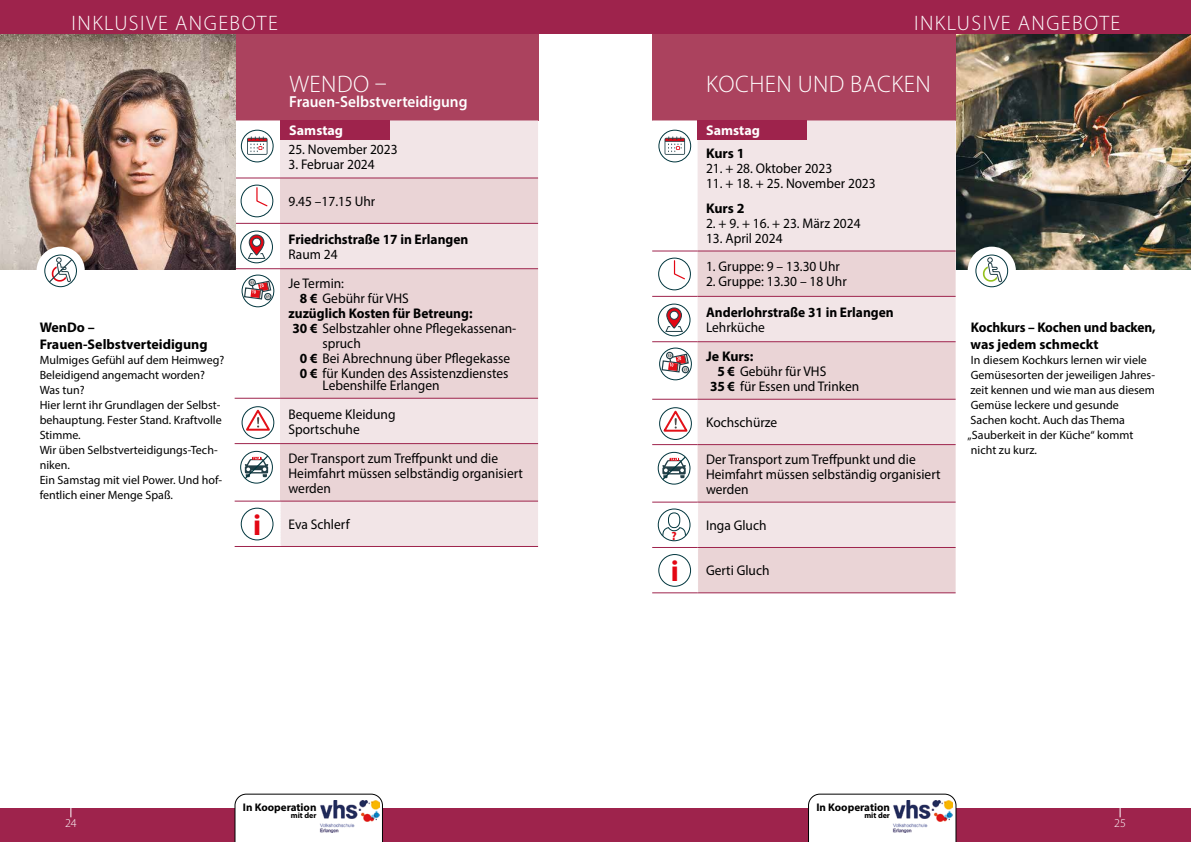
<style>
.page{position:relative;width:1191px;height:842px;background:#fff}
.page>*{position:absolute;margin:0;border:0;box-sizing:border-box;transform-origin:0 0}
.t1{font:300 24px "Myriad Pro";letter-spacing:.02em;color:#fff}
.t2{font:300 21px "Myriad Pro";letter-spacing:.07em;color:#fff}
.t3{font:600 16px "Myriad Pro";color:#fff;scale:.96 1}
.t4{font:14px/28.9px "Myriad Pro";color:#000;scale:.96 1}
.t5{font:700 14px/17px "Myriad Pro";color:#000;scale:.96 1}
.t6{font:700 14px/17px "Myriad Pro";color:#000}
.t7{font:700 14px "Myriad Pro";color:#fff}
.t8{font:12px/15px "Myriad Pro";color:#000}
.t9{font:300 12px "Myriad Pro";color:#fff}
.t10{font:700 11.9px "Myriad Pro";color:#e30613}
.t11{font:700 11.1px "Myriad Pro";color:#000}
.t12{font:700 8px "Myriad Pro";color:#000}
.s1{font-weight:700}
.s2{font-weight:700;font-size:29.5px;color:#e30613}
</style>
<div class="page">
<div style="left:0;top:808px;width:595px;height:34px;background:#9e234c"></div>
<div style="left:595px;top:808px;width:596px;height:34px;background:#9e234c"></div>
<div style="left:595px;top:0;width:596px;height:34px;background:#9e234c"></div>
<div style="left:0;top:0;width:595px;height:34px;background:#9e234c"></div>
<div style="left:0;top:34px;width:539px;height:86px;background:#ab425e"></div>
<div style="left:652px;top:34px;width:539px;height:86px;background:#ab425e"></div>
<div style="left:281px;top:120px;width:257px;height:426px;background:#f2e5e7"></div>
<svg style="left:281px;top:179px;width:257px;height:322px;background:#ebd8da"></svg>
<hr style="left:280px;top:178px;width:258px;height:1px;background:#9e234c">
<hr style="left:280px;top:223px;width:258px;height:1px;background:#9e234c">
<hr style="left:280px;top:268px;width:258px;height:1px;background:#9e234c">
<hr style="left:280px;top:398px;width:258px;height:1px;background:#9e234c">
<hr style="left:280px;top:443px;width:258px;height:1px;background:#9e234c">
<hr style="left:280px;top:501px;width:258px;height:1px;background:#9e234c">
<hr style="left:280px;top:546px;width:258px;height:1px;background:#9e234c">
<svg style="left:235px;top:120px;width:46px;height:427px"></svg>
<div style="left:241px;top:508px;width:32px;height:32px;border:1px solid #01363e;border-radius:50%"></div>
<img style="left:0;top:34px;width:235px;height:235px">
<div style="left:281px;top:120px;width:109px;height:20px;background:#9e234c"></div>
<div style="left:37px;top:247px;width:48px;height:48px;background:#fff;border-radius:50%"></div>
<svg style="left:44px;top:254px;width:33px;height:33px"></svg>
<div style="left:698px;top:120px;width:257px;height:131px;background:#f2e5e7"></div>
<svg style="left:698px;top:252px;width:257px;height:341px;background:#ecd9db"></svg>
<hr style="left:697px;top:341px;width:258px;height:1px;background:#9e234c">
<hr style="left:697px;top:399px;width:258px;height:1px;background:#9e234c">
<hr style="left:697px;top:444px;width:258px;height:1px;background:#9e234c">
<hr style="left:697px;top:502px;width:258px;height:1px;background:#9e234c">
<hr style="left:697px;top:547px;width:258px;height:1px;background:#9e234c">
<hr style="left:697px;top:593px;width:258px;height:1px;background:#9e234c">
<hr style="left:697px;top:251px;width:258px;height:1px;background:#9e234c">
<hr style="left:697px;top:296px;width:258px;height:1px;background:#9e234c">
<hr style="left:652px;top:593px;width:45px;height:1px;background:#9e234c">
<svg style="left:652px;top:120px;width:46px;height:473px"></svg>
<div style="left:658px;top:554px;width:33px;height:33px;border:1px solid #01363e;border-radius:50%"></div>
<div style="left:697px;top:120px;width:109px;height:20px;background:#9e234c"></div>
<img style="left:956px;top:34px;width:235px;height:235px">
<svg style="left:808px;top:793px;width:148px;height:49px"></svg>
<svg style="left:234px;top:793px;width:149px;height:49px"></svg>
<div style="left:967px;top:247px;width:49px;height:48px;background:#fff;border-radius:50%"></div>
<div style="left:975px;top:255px;width:33px;height:32px;border:1px solid #01363e;border-radius:50%"></div>
<svg style="left:983px;top:257px;width:19px;height:26px"></svg>
<h2 class="t2" style="left:72px;top:10px;width:208px">INKLUSIVE ANGEBOTE</h2>
<h2 class="t2" style="left:914px;top:10px;width:208px">INKLUSIVE ANGEBOTE</h2>
<p class="t6" style="left:40px;top:318px;width:169px">WenDo –<br>Frauen-Selbstverteidigung</p>
<p class="t8" style="left:40px;top:352px;width:186px">Mulmiges Gefühl auf dem Heimweg?<br>Beleidigend angemacht worden?<br>Was tun?<br>Hier lernt ihr Grundlagen der Selbst&shy;behauptung. Fester Stand. Kraftvolle<br>Stimme.<br>Wir üben Selbstverteidigungs-Tech&shy;niken.<br>Ein Samstag mit viel Power. Und hof&shy;fentlich einer Menge Spaß.</p>
<h1 class="t1" style="left:289px;top:69px;width:99px">WENDO –</h1>
<p class="t3" style="left:289px;top:91px;width:187px">Frauen-Selbstverteidigung</p>
<p class="t4" style="left:288px;top:135px;width:115px">25. November 2023</p>
<p class="t4" style="left:288px;top:150px;width:91px">3. Februar 2024</p>
<p class="t4" style="left:288px;top:187px;width:92px">9.45 –17.15 Uhr</p>
<p class="t5" style="left:288px;top:230px;width:189px">Friedrichstraße 17 in Erlangen</p>
<p class="t4" style="left:288px;top:239px;width:59px">Raum 24<br>Je Termin:</p>
<p class="t4" style="left:300px;top:283px;width:115px"><span class="s1">8 €</span> Gebühr für VHS</p>
<p class="t5" style="left:288px;top:304px;width:193px">zuzüglich Kosten für Betreung:</p>
<p class="t4" style="left:292px;top:313px;width:235px"><span class="s1">30 €</span> Selbstzahler ohne Pflegekassenan-</p>
<p class="t4" style="left:322px;top:328px;width:41px">spruch</p>
<p class="t4" style="left:300px;top:343px;width:221px"><span class="s1">0 €</span> Bei Abrechnung über Pflegekasse</p>
<p class="t4" style="left:300px;top:358px;width:219px"><span class="s1">0 €</span> für Kunden des Assistenzdienstes</p>
<p class="t4" style="left:288px;top:370px;width:159px;text-indent:34px">Lebenshilfe Erlangen<br>Bequeme Kleidung</p>
<p class="t4" style="left:288px;top:414px;width:220px">Sportschuhe<br>Der Transport zum Treffpunkt und die</p>
<p class="t4" style="left:288px;top:465px;width:246px;line-height:15px">Heimfahrt müssen selbständig organisiert werden</p>
<p class="t4" style="left:253px;top:510px;width:102px"><span class="s2">i</span> Eva Schlerf</p>
<p class="t7" style="left:289px;top:121px;width:55px">Samstag</p>
<h1 class="t1" style="left:706px;top:69px;width:226px">KOCHEN UND BACKEN</h1>
<p class="t7" style="left:706px;top:121px;width:55px">Samstag</p>
<p class="t6" style="left:706px;top:144px;width:40px">Kurs 1</p>
<p class="t4" style="left:706px;top:154px;width:133px">21. + 28. Oktober 2023</p>
<p class="t4" style="left:706px;top:169px;width:178px">11. + 18. + 25. November 2023</p>
<p class="t6" style="left:706px;top:199px;width:40px">Kurs 2</p>
<p class="t4" style="left:706px;top:208px;width:162px">2. + 9. + 16. + 23. März 2024</p>
<p class="t4" style="left:706px;top:223px;width:81px">13. April 2024</p>
<p class="t4" style="left:706px;top:252px;width:141px">1. Gruppe: 9 – 13.30 Uhr</p>
<p class="t4" style="left:706px;top:267px;width:148px">2. Gruppe: 13.30 – 18 Uhr</p>
<p class="t5" style="left:706px;top:303px;width:197px">Anderlohrstraße 31 in Erlangen</p>
<p class="t4" style="left:706px;top:312px;width:63px">Lehrküche</p>
<p class="t6" style="left:706px;top:347px;width:49px">Je Kurs:</p>
<p class="t4" style="left:717px;top:356px;width:115px"><span class="s1">5 €</span> Gebühr für VHS</p>
<p class="t4" style="left:710px;top:371px;width:157px"><span class="s1">35 €</span> für Essen und Trinken</p>
<p class="t4" style="left:706px;top:408px;width:76px">Kochschürze</p>
<p class="t4" style="left:706px;top:451px;width:246px;line-height:15px">Der Transport zum Treffpunkt und die<br>Heimfahrt müssen selbständig organisiert werden</p>
<p class="t4" style="left:706px;top:511px;width:64px">Inga Gluch</p>
<p class="t4" style="left:670px;top:556px;width:104px"><span class="s2">i</span> Gerti Gluch</p>
<p class="t10" style="left:671px;top:528px;width:7px">?</p>
<p class="t5" style="left:970px;top:318px;width:194px">Kochkurs – Kochen und backen, was jedem schmeckt</p>
<p class="t8" style="left:967px;top:352px;width:189px">In diesem Kochkurs lernen wir viele<br>Gemüsesorten der jeweiligen Jahres&shy;zeit kennen und wie man aus diesem<br>Gemüse leckere und gesunde<br>Sachen kocht. Auch das Thema „Sauberkeit in der Küche“ kommt nicht zu kurz.</p>
<p class="t11" style="left:243px;top:800px;width:75px">In Kooperation</p>
<p class="t12" style="left:291px;top:810px;width:27px">mit der</p>
<p class="t11" style="left:816px;top:800px;width:75px">In Kooperation</p>
<p class="t12" style="left:864px;top:810px;width:27px">mit der</p>
<p class="t9" style="left:65px;top:816px;width:13px">24</p>
<p class="t9" style="left:1114px;top:816px;width:13px">25</p>
</div>
